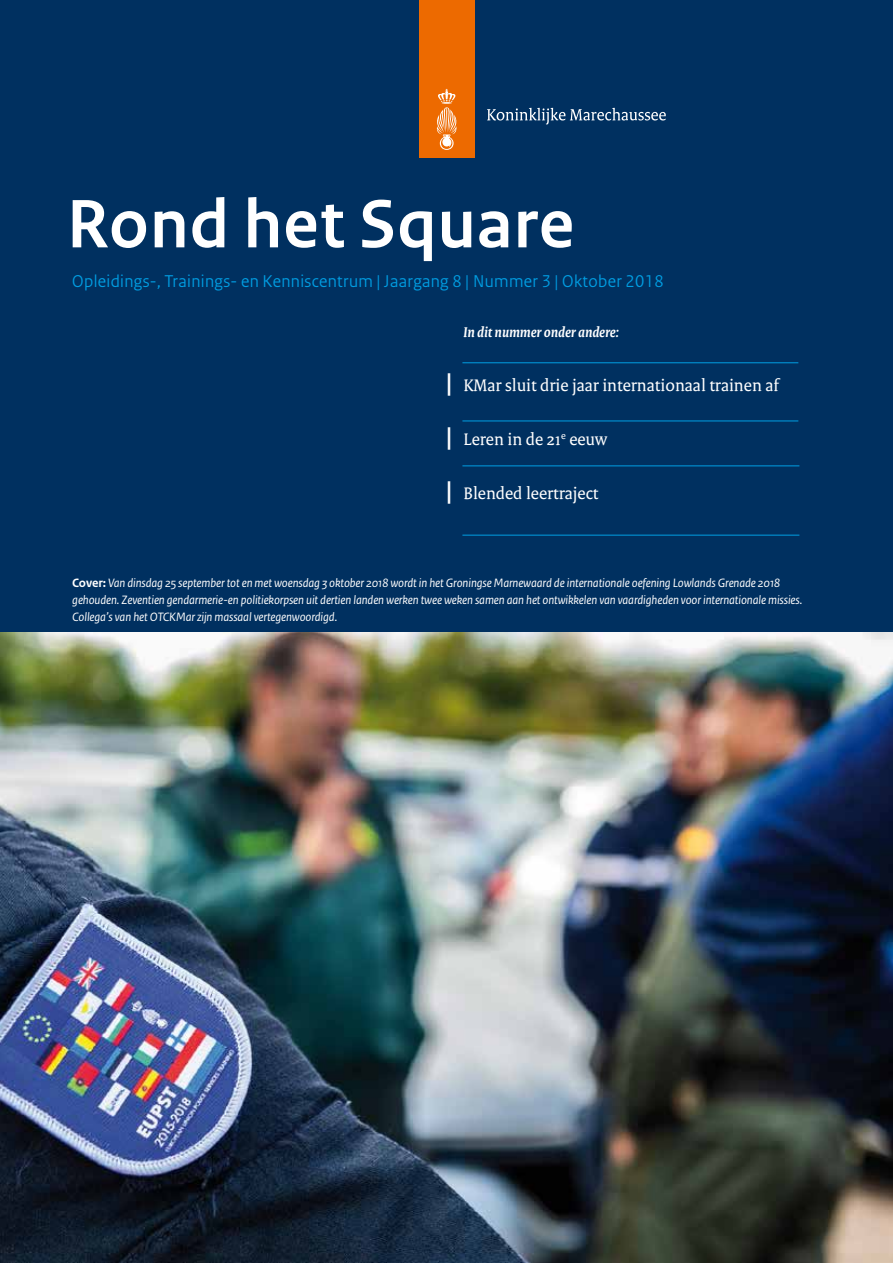
<style>
.page{position:relative;width:893px;height:1263px;background:#fff}
.page>*{position:absolute;margin:0;border:0;box-sizing:border-box;transform-origin:0 0}
.t1{font:700 72px "Rijksoverheid Sans Heading";letter-spacing:.02em;color:#fff}
.t2{font:700 27px/54px "Rijksoverheid Sans Heading";color:#fff;text-align:justify}
.t3{font:18px "Rijksoverheid Serif";color:#fff}
.t4{font:18px "Rijksoverheid Sans Heading";letter-spacing:.02em;color:#009ee3}
.t5{font:italic 700 15px "Rijksoverheid Serif";color:#fff}
.t6{font:italic 12.75px/17.2px "Rijksoverheid Sans Text";letter-spacing:-.01em;color:#fff}
.s1{font-weight:700;font-style:normal}
</style>
<div class="page">
<img style="left:0;top:631px;width:893px;height:632px">
<div style="left:0;top:0;width:893px;height:631px;background:#003060"></div>
<div style="left:419px;top:0;width:55px;height:158px;background:#ed6a00"></div>
<svg style="left:436px;top:89px;width:21px;height:61px"></svg>
<svg style="left:487px;top:108px;width:179px;height:16px"></svg>
<hr style="left:462px;top:465px;width:337px;height:1px;background:#009ee3">
<hr style="left:462px;top:421px;width:336px;height:1px;background:#009ee3">
<hr style="left:462px;top:362px;width:336px;height:1px;background:#009ee3">
<hr style="left:462px;top:535px;width:337px;height:1px;background:#009ee3">
<h1 class="t1" style="left:67px;top:183px;width:509px">Rond het Square</h1>
<h3 class="t4" style="left:72px;top:270px;width:593px">Opleidings-, Trainings- en Kenniscentrum | Jaargang 8 | Nummer 3 | Oktober 2018</h3>
<p class="t5" style="left:463px;top:323px;width:157px">In dit nummer onder andere:</p>
<h2 class="t2" style="left:446px;top:356px;width:8px">| | |</h2>
<h3 class="t3" style="left:463px;top:375px;width:317px">KMar sluit drie jaar internationaal trainen af</h3>
<h3 class="t3" style="left:463px;top:429px;width:145px">Leren in de 21<sup>e</sup> eeuw</h3>
<h3 class="t3" style="left:463px;top:483px;width:137px">Blended leertraject</h3>
<p class="t6" style="left:72px;top:574px;width:732px"><span class="s1">Cover:</span> Van dinsdag 25 september tot en met woensdag 3 oktober 2018 wordt in het Groningse Marnewaard de internationale oefening Lowlands Grenade 2018 gehouden. Zeventien gendarmerie-en politiekorpsen uit dertien landen werken twee weken samen aan het ontwikkelen van vaardigheden voor internationale missies.<br>Collega’s van het OTCKMar zijn massaal vertegenwoordigd.</p>
</div>
